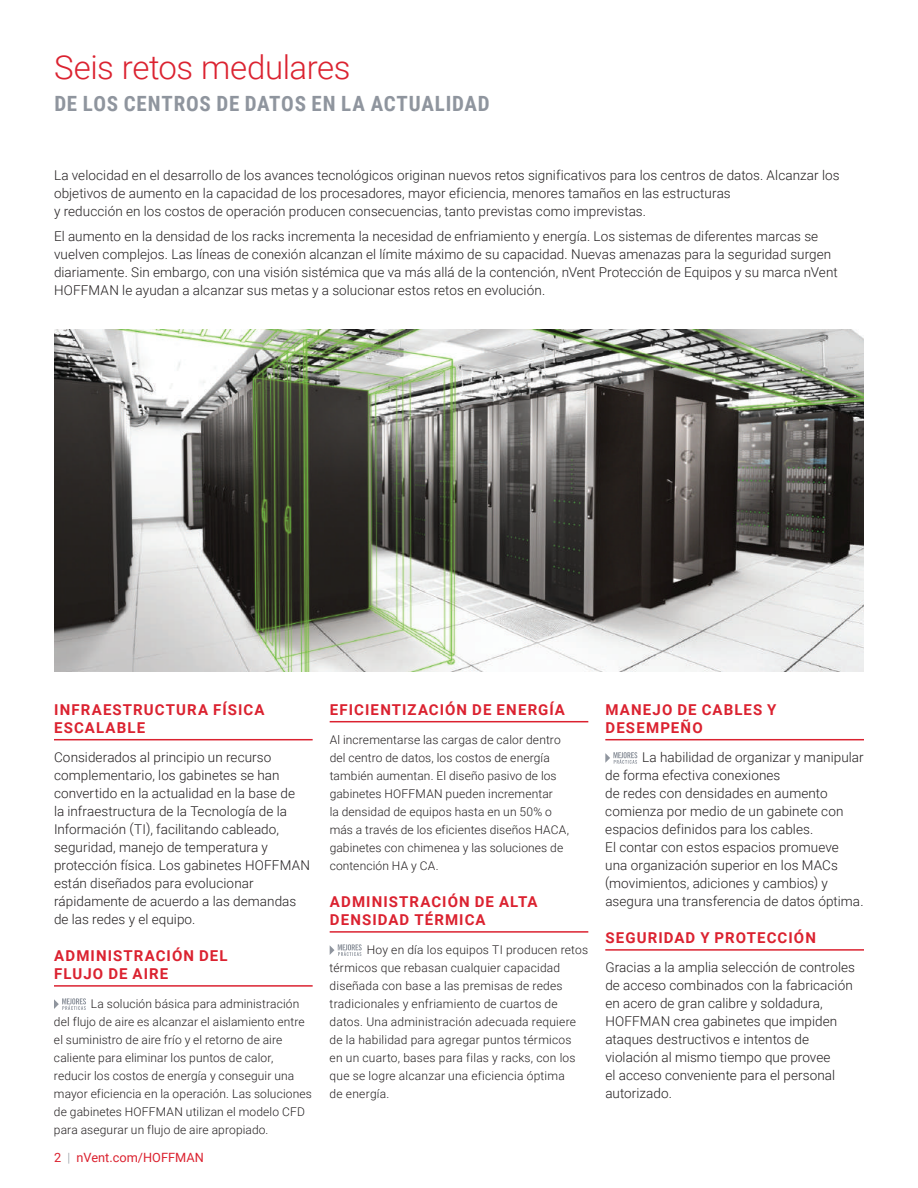
<style>
.page{position:relative;width:918px;height:1188px;background:#fff}
.page>*{position:absolute;margin:0;border:0;box-sizing:border-box;transform-origin:0 0}
.t1{font:300 33px "Roboto";letter-spacing:-.015em;color:#db2230}
.t2{font:700 21px "Roboto Condensed";letter-spacing:.035em;color:#8f959e}
.t3{font:700 15px/18px "Roboto";letter-spacing:.07em;color:#db2230}
.t4{font:300 13.5px/18px "Roboto";letter-spacing:.005em;color:#231f20}
.t5{font:12.75px "Roboto";color:#db2230}
.t6{font:300 12px/18px "Roboto";letter-spacing:.015em;color:#231f20}
.s1{font-weight:300;color:#8f959e}
</style>
<div class="page">
<img style="left:54px;top:330px;width:810px;height:341px">
<hr style="left:54px;top:739px;width:259px;height:1px;background:#db2230">
<hr style="left:54px;top:985px;width:259px;height:2px;background:#db2230">
<svg style="left:54px;top:998px;width:32px;height:12px"></svg>
<hr style="left:330px;top:721px;width:258px;height:1px;background:#db2230">
<hr style="left:330px;top:931px;width:258px;height:2px;background:#db2230">
<svg style="left:330px;top:944px;width:32px;height:12px"></svg>
<hr style="left:605px;top:739px;width:259px;height:1px;background:#db2230">
<hr style="left:605px;top:949px;width:259px;height:2px;background:#db2230">
<svg style="left:605px;top:752px;width:32px;height:12px"></svg>
<h1 class="t1" style="left:54px;top:44px;width:298px">Seis retos medulares</h1>
<h2 class="t2" style="left:54px;top:89px;width:437px">DE LOS CENTROS DE DATOS EN LA ACTUALIDAD</h2>
<p class="t4" style="left:54px;top:166px;width:787px">La velocidad en el desarrollo de los avances tecnológicos originan nuevos retos significativos para los centros de datos. Alcanzar los objetivos de aumento en la capacidad de los procesadores, mayor eficiencia, menores tamaños en las estructuras<br>y reducción en los costos de operación producen consecuencias, tanto previstas como imprevistas.</p>
<p class="t4" style="left:54px;top:227px;width:785px">El aumento en la densidad de los racks incrementa la necesidad de enfriamiento y energía. Los sistemas de diferentes marcas se vuelven complejos. Las líneas de conexión alcanzan el límite máximo de su capacidad. Nuevas amenazas para la seguridad surgen diariamente. Sin embargo, con una visión sistémica que va más allá de la contención, nVent Protección de Equipos y su marca nVent HOFFMAN le ayudan a alcanzar sus metas y a solucionar estos retos en evolución.</p>
<p class="t3" style="left:54px;top:700px;width:212px">INFRAESTRUCTURA FÍSICA<br>ESCALABLE</p>
<p class="t4" style="left:54px;top:747px;width:258px">Considerados al principio un recurso complementario, los gabinetes se han convertido en la actualidad en la base de<br>la infraestructura de la Tecnología de la Información (TI), facilitando cableado, seguridad, manejo de temperatura y protección física. Los gabinetes HOFFMAN están diseñados para evolucionar rápidamente de acuerdo a las demandas de las redes y el equipo.</p>
<p class="t3" style="left:54px;top:946px;width:175px">ADMINISTRACIÓN DEL<br>FLUJO DE AIRE</p>
<p class="t6" style="left:54px;top:994px;width:259px;text-indent:37px">La solución básica para administración del flujo de aire es alcanzar el aislamiento entre el suministro de aire frío y el retorno de aire caliente para eliminar los puntos de calor, reducir los costos de energía y conseguir una mayor eficiencia en la operación. Las soluciones de gabinetes HOFFMAN utilizan el modelo CFD para asegurar un flujo de aire apropiado.</p>
<p class="t5" style="left:54px;top:1148px;width:151px">2 <span class="s1">|</span> nVent.com/HOFFMAN</p>
<p class="t3" style="left:330px;top:700px;width:237px">EFICIENTIZACIÓN DE ENERGÍA</p>
<p class="t6" style="left:330px;top:730px;width:241px">Al incrementarse las cargas de calor dentro del centro de datos, los costos de energía también aumentan. El diseño pasivo de los gabinetes HOFFMAN pueden incrementar<br>la densidad de equipos hasta en un 50% o más a través de los eficientes diseños HACA, gabinetes con chimenea y las soluciones de contención HA y CA.</p>
<p class="t3" style="left:330px;top:892px;width:209px">ADMINISTRACIÓN DE ALTA<br>DENSIDAD TÉRMICA</p>
<p class="t6" style="left:330px;top:940px;width:260px;text-indent:37px">Hoy en día los equipos TI producen retos térmicos que rebasan cualquier capacidad diseñada con base a las premisas de redes tradicionales y enfriamiento de cuartos de datos. Una administración adecuada requiere de la habilidad para agregar puntos térmicos<br>en un cuarto, bases para filas y racks, con los que se logre alcanzar una eficiencia óptima<br>de energía.</p>
<p class="t3" style="left:606px;top:700px;width:172px">MANEJO DE CABLES Y<br>DESEMPEÑO</p>
<p class="t4" style="left:605px;top:747px;width:260px;text-indent:37px">La habilidad de organizar y manipular de forma efectiva conexiones<br>de redes con densidades en aumento comienza por medio de un gabinete con espacios definidos para los cables.<br>El contar con estos espacios promueve una organización superior en los MACs (movimientos, adiciones y cambios) y asegura una transferencia de datos óptima.</p>
<p class="t3" style="left:606px;top:928px;width:212px">SEGURIDAD Y PROTECCIÓN</p>
<p class="t4" style="left:605px;top:957px;width:251px">Gracias a la amplia selección de controles de acceso combinados con la fabricación en acero de gran calibre y soldadura, HOFFMAN crea gabinetes que impiden ataques destructivos e intentos de violación al mismo tiempo que provee<br>el acceso conveniente para el personal autorizado.</p>
</div>
